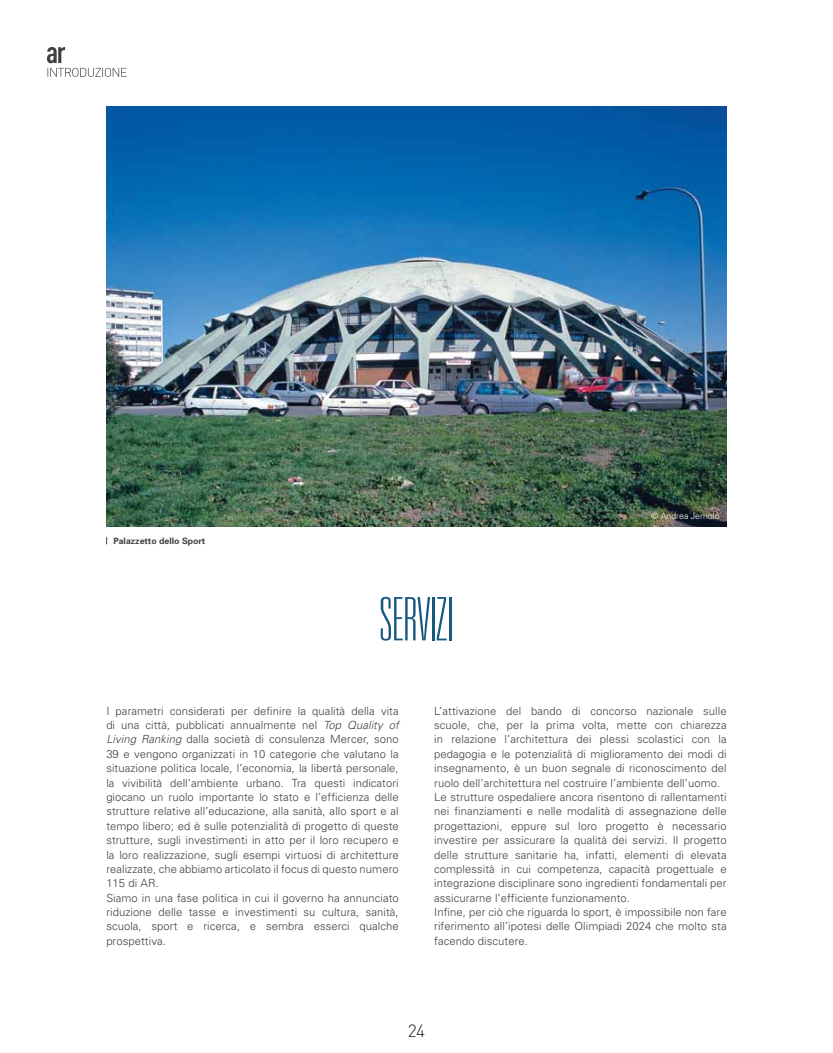
<style>
.page{position:relative;width:833px;height:1053px;background:#fff}
.page>*{position:absolute;margin:0;border:0;box-sizing:border-box;transform-origin:0 0}
.t1{font:100 ultra-condensed 60px "Univers";color:#175881}
.t2{font:300 17.5px "DIN";color:#231f20}
.t3{font:300 11.25px/14.4px "Univers";letter-spacing:.005em;color:#404041}
.t4{font:700 8.75px "Univers";color:#404041}
.t5{font:300 8.75px "Univers";color:#fff}
.s1{font-style:italic}
</style>
<div class="page">
<svg style="left:47px;top:47px;width:80px;height:30px"></svg>
<img style="left:106px;top:106px;width:620px;height:420px">
<p class="t4" style="left:113px;top:538px;width:93px">Palazzetto dello Sport</p>
<h1 class="t1" style="left:379px;top:597px;width:75px">SERVIZI</h1>
<p class="t5" style="left:651px;top:513px;width:70px">© Andrea Jemolo</p>
<p class="t3" style="left:106px;top:705px;width:294px">I parametri considerati per definire la qualità della vita di una città, pubblicati annualmente nel <span class="s1">Top Quality of Living Ranking</span> dalla società di consulenza Mercer, sono 39 e vengono organizzati in 10 categorie che valutano la situazione politica locale, l’economia, la libertà personale, la vivibilità dell’ambiente urbano. Tra questi indicatori giocano un ruolo importante lo stato e l’efficienza delle strutture relative all’educazione, alla sanità, allo sport e al tempo libero; ed è sulle potenzialità di progetto di queste strutture, sugli investimenti in atto per il loro recupero e la loro realizzazione, sugli esempi virtuosi di architetture realizzate, che abbiamo articolato il focus di questo numero 115 di AR.<br>Siamo in una fase politica in cui il governo ha annunciato riduzione delle tasse e investimenti su cultura, sanità, scuola, sport e ricerca, e sembra esserci qualche prospettiva.</p>
<p class="t3" style="left:434px;top:705px;width:294px">L’attivazione del bando di concorso nazionale sulle scuole, che, per la prima volta, mette con chiarezza in relazione l’architettura dei plessi scolastici con la pedagogia e le potenzialità di miglioramento dei modi di insegnamento, è un buon segnale di riconoscimento del ruolo dell’architettura nel costruire l’ambiente dell’uomo.<br>Le strutture ospedaliere ancora risentono di rallentamenti nei finanziamenti e nelle modalità di assegnazione delle progettazioni, eppure sul loro progetto è necessario investire per assicurare la qualità dei servizi. Il progetto delle strutture sanitarie ha, infatti, elementi di elevata complessità in cui competenza, capacità progettuale e integrazione disciplinare sono ingredienti fondamentali per assicurarne l’efficiente funzionamento.<br>Infine, per ciò che riguarda lo sport, è impossibile non fare riferimento all’ipotesi delle Olimpiadi 2024 che molto sta facendo discutere.</p>
<h2 class="t2" style="left:408px;top:1019px;width:19px">24</h2>
</div>
